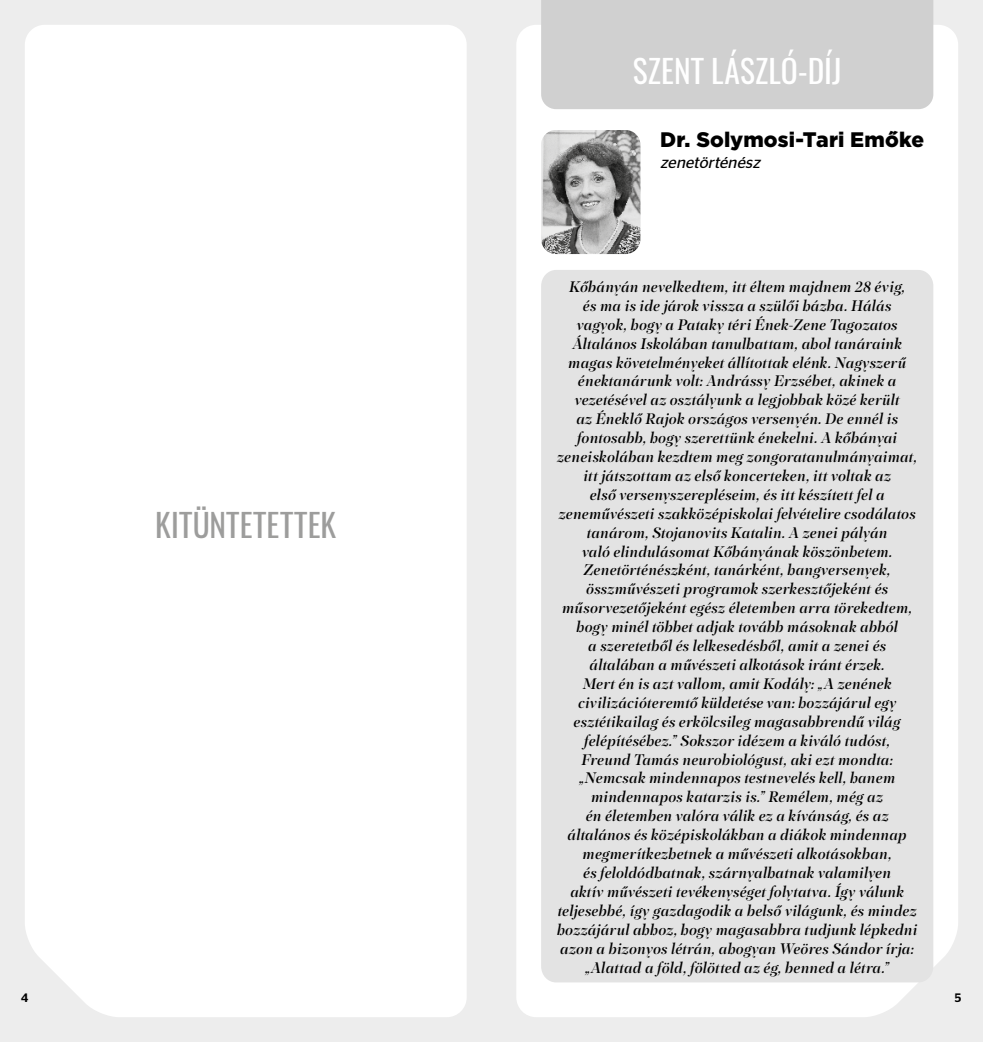
<style>
.page{position:relative;width:983px;height:1042px;background:#fff}
.page>*{position:absolute;margin:0;border:0;box-sizing:border-box;transform-origin:0 0}
.t1{font:31.5px "Oswald";letter-spacing:.005em;color:#fff}
.t2{font:31.5px "Oswald";letter-spacing:.015em;color:#9d9d9c}
.t3{font:900 21px "Gotham CE";letter-spacing:.005em;color:#000}
.t4{font:italic 500 15.75px/18.9px "PF Regal Display Pro";letter-spacing:.015em;color:#000;text-align:center}
.t5{font:italic 15.75px "Stag Sans";color:#000}
.t6{font:500 12.25px "Stag Sans";color:#000}
</style>
<div class="page">
<div style="left:0;top:0;width:491px;height:1042px;background:#ededed"></div>
<div style="left:491px;top:0;width:491px;height:1042px;background:#ededed"></div>
<div style="left:25px;top:25px;width:441px;height:992px;background:#fff"></div>
<svg style="left:516px;top:25px;width:441px;height:992px;background:#fdfdfd"></svg>
<div style="left:541px;top:270px;width:392px;height:712px;background:#e3e3e3;border-radius:15px"></div>
<div style="left:541px;top:0;width:392px;height:109px;background:#d0d0d0"></div>
<img style="left:541px;top:130px;width:99px;height:124px">
<h1 class="t1" style="left:632px;top:49px;width:210px">SZENT LÁSZLÓ-DÍJ</h1>
<h1 class="t2" style="left:155px;top:503px;width:182px">KITÜNTETETTEK</h1>
<h2 class="t3" style="left:660px;top:127px;width:265px">Dr. Solymosi-Tari Emőke</h2>
<p class="t5" style="left:660px;top:154px;width:105px">zenetörténész</p>
<p class="t4" style="left:557px;top:277px;width:361px">Kőbányán nevelkedtem, itt éltem majdnem 28 évig,<br>és ma is ide járok vissza a szülői házba. Hálás vagyok, hogy a Pataky téri Ének-Zene Tagozatos Általános Iskolában tanulhattam, ahol tanáraink magas követelményeket állítottak elénk. Nagyszerű énektanárunk volt: Andrássy Erzsébet, akinek a vezetésével az osztályunk a legjobbak közé került<br>az Éneklő Rajok országos versenyén. De ennél is fontosabb, hogy szerettünk énekelni. A kőbányai zeneiskolában kezdtem meg zongoratanulmányaimat, itt játszottam az első koncerteken, itt voltak az<br>első versenyszerepléseim, és itt készített fel a zeneművészeti szakközépiskolai felvételire csodálatos tanárom, Stojanovits Katalin. A zenei pályán<br>való elindulásomat Kőbányának köszönhetem.<br>Zenetörténészként, tanárként, hangversenyek, összművészeti programok szerkesztőjeként és műsorvezetőjeként egész életemben arra törekedtem, hogy minél többet adjak tovább másoknak abból<br>a szeretetből és lelkesedésből, amit a zenei és általában a művészeti alkotások iránt érzek.<br>Mert én is azt vallom, amit Kodály: „A zenének civilizációteremtő küldetése van: hozzájárul egy esztétikailag és erkölcsileg magasabbrendű világ felépítéséhez.” Sokszor idézem a kiváló tudóst,<br>Freund Tamás neurobiológust, aki ezt mondta: „Nemcsak mindennapos testnevelés kell, hanem mindennapos katarzis is.” Remélem, még az<br>én életemben valóra válik ez a kívánság, és az általános és középiskolákban a diákok mindennap megmerítkezhetnek a művészeti alkotásokban,<br>és feloldódhatnak, szárnyalhatnak valamilyen<br>aktív művészeti tevékenységet folytatva. Így válunk teljesebbé, így gazdagodik a belső világunk, és mindez hozzájárul ahhoz, hogy magasabbra tudjunk lépkedni azon a bizonyos létrán, ahogyan Weöres Sándor írja: „Alattad a föld, fölötted az ég, benned a létra.”</p>
<p class="t6" style="left:21px;top:991px;width:9px">4</p>
<p class="t6" style="left:954px;top:991px;width:8px">5</p>
</div>
